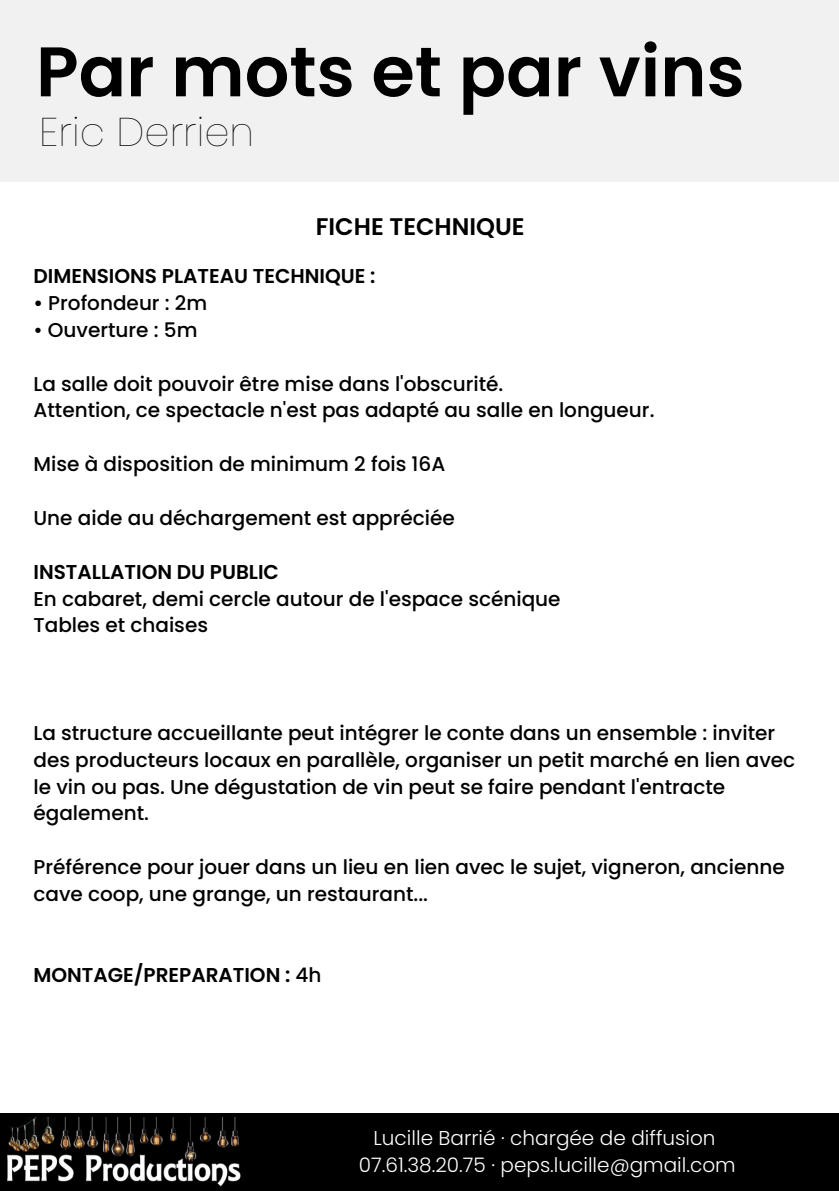
<style>
.page{position:relative;width:839px;height:1191px;background:#fff}
.page>*{position:absolute;margin:0;border:0;box-sizing:border-box;transform-origin:0 0}
.t1{font:600 70px "Poppins";color:#000}
.t2{font:100 40px "Poppins";color:#000}
.t3{font:600 24px "Poppins";color:#000}
.t4{font:500 20px/26.8px "Poppins";color:#000}
.t5{font:600 20px "Poppins";color:#000}
.t6{font:300 20px/27px "Poppins";color:#fff;text-align:center}
.s1{font-weight:600}
.s2{font-weight:500}
</style>
<div class="page">
<div style="left:0;top:1114px;width:838px;height:77px;background:#000"></div>
<img style="left:7px;top:1117px;width:234px;height:70px">
<div style="left:0;top:0;width:838px;height:181px;background:#f1f1f1"></div>
<h1 class="t1" style="left:36px;top:23px;width:710px">Par mots et par vins</h1>
<h2 class="t2" style="left:39px;top:104px;width:216px">Eric Derrien</h2>
<p class="t3" style="left:316px;top:210px;width:210px">FICHE TECHNIQUE</p>
<p class="t5" style="left:33px;top:262px;width:343px">DIMENSIONS PLATEAU TECHNIQUE :</p>
<p class="t4" style="left:33px;top:290px;width:175px"><span class="s1">•</span> Profondeur : 2m</p>
<p class="t4" style="left:33px;top:316px;width:165px">• Ouverture : 5m</p>
<p class="t4" style="left:33px;top:370px;width:622px">La salle doit pouvoir être mise dans l'obscurité.<br>Attention, ce spectacle n'est pas adapté au salle en longueur.</p>
<p class="t4" style="left:33px;top:451px;width:413px">Mise à disposition de minimum 2 fois 16A</p>
<p class="t4" style="left:33px;top:505px;width:423px">Une aide au déchargement est appréciée</p>
<p class="t5" style="left:33px;top:558px;width:247px">INSTALLATION DU PUBLIC</p>
<p class="t4" style="left:33px;top:585px;width:528px">En cabaret, demi cercle autour de l'espace scénique<br>Tables et chaises</p>
<p class="t4" style="left:33px;top:719px;width:763px">La structure accueillante peut intégrer le conte dans un ensemble : inviter des producteurs locaux en parallèle, organiser un petit marché en lien avec le vin ou pas. Une dégustation de vin peut se faire pendant l'entracte également.</p>
<p class="t4" style="left:33px;top:854px;width:752px">Préférence pour jouer dans un lieu en lien avec le sujet, vigneron, ancienne cave coop, une grange, un restaurant...</p>
<p class="t5" style="left:33px;top:961px;width:289px">MONTAGE/PREPARATION : <span class="s2">4h</span></p>
<p class="t6" style="left:359px;top:1125px;width:378px">Lucille Barrié ∙ chargée de diffusion<br>07.61.38.20.75 ∙ peps.lucille@gmail.com</p>
</div>
